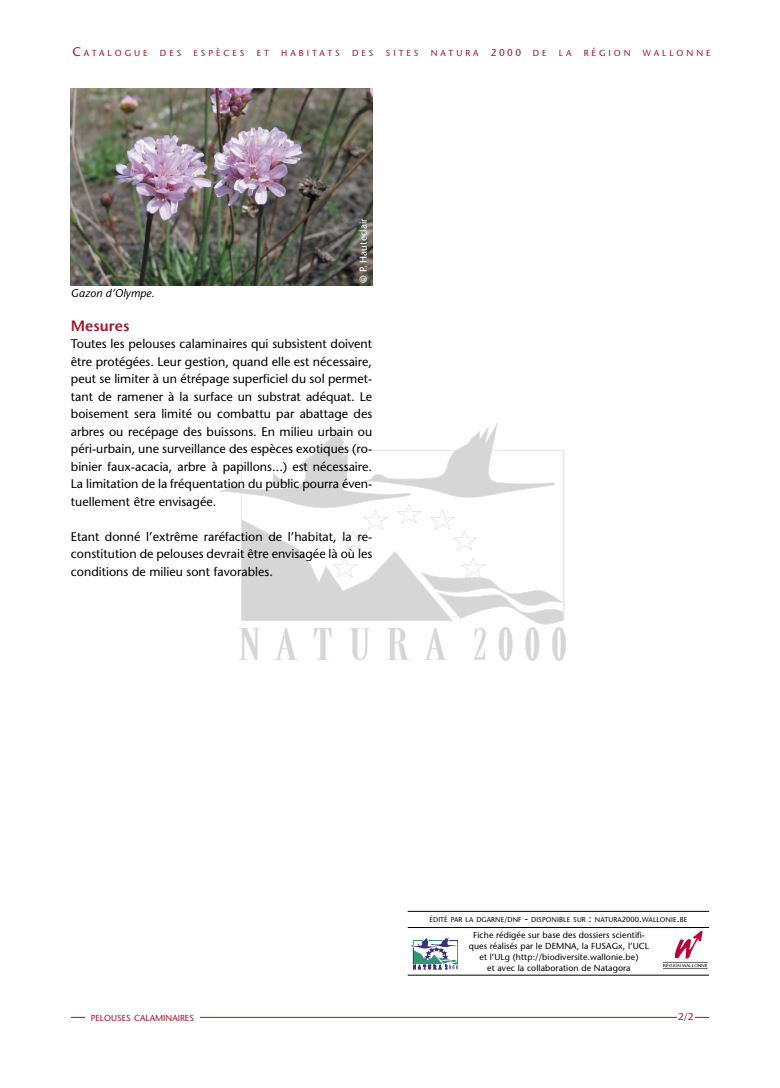
<style>
.page{position:relative;width:780px;height:1088px;background:#fff}
.page>*{position:absolute;margin:0;border:0;box-sizing:border-box;transform-origin:0 0}
.t1{font:600 15px "Stone Sans";color:#9e162a}
.t2{font:12.5px/17.5px "Stone Sans";color:#000;text-align:justify}
.t3{font:italic 11.25px "Stone Sans";color:#000}
.t4{font:10px "Stone Sans";color:#fff}
.t5{font:10px "Stone Sans";color:#9e162a}
.t6{font:8.75px/11.2px "Stone Sans";letter-spacing:.01em;color:#000;text-align:center}
.t7{font:8.75px "Stone Sans";letter-spacing:.345em;color:#9e162a}
.t8{font:8.75px "Stone Sans";color:#9e162a}
.t9{font:7px "Stone Sans";letter-spacing:.015em;color:#000}
.s1{font-size:12.5px}
.s2{font-size:10px}
.s3{font-size:7.5px}
</style>
<div class="page">
<hr style="left:71px;top:1017px;width:638px;height:1px;background:#9e162a">
<div style="left:677px;top:1012px;width:18px;height:10px;background:#fff"></div>
<svg style="left:220px;top:423px;width:346px;height:238px"></svg>
<hr style="left:407px;top:975px;width:302px;height:1px;background:#000">
<hr style="left:407px;top:927px;width:302px;height:1px;background:#000">
<hr style="left:407px;top:911px;width:302px;height:1px;background:#000">
<svg style="left:410px;top:937px;width:48px;height:33px"></svg>
<svg style="left:663px;top:930px;width:44px;height:39px"></svg>
<img style="left:71px;top:89px;width:301px;height:197px">
<div style="left:85px;top:1011px;width:115px;height:25px;background:#fff"></div>
<p class="t7" style="left:72px;top:48px;width:77px"><span class="s1">C</span>ATALOGUE</p>
<p class="t7" style="left:160px;top:48px;width:23px">DES</p>
<p class="t7" style="left:193px;top:48px;width:52px">ESPÈCES</p>
<p class="t7" style="left:257px;top:48px;width:14px">E T</p>
<p class="t7" style="left:281px;top:48px;width:60px">HABITATS</p>
<p class="t7" style="left:352px;top:48px;width:23px">DES</p>
<p class="t7" style="left:386px;top:48px;width:34px">SITES</p>
<p class="t7" style="left:431px;top:48px;width:117px">NATURA <span class="s2">2000</span> DE</p>
<p class="t7" style="left:559px;top:48px;width:14px">L A</p>
<p class="t7" style="left:583px;top:48px;width:48px">RÉGION</p>
<p class="t7" style="left:643px;top:48px;width:69px">WALLONNE</p>
<p class="t3" style="left:71px;top:286px;width:85px">Gazon d’Olympe.</p>
<p class="t4" style="left:357px;top:283px;width:66px;rotate:-90deg">© P. Hauteclair</p>
<p class="t1" style="left:71px;top:316px;width:60px">Mesures</p>
<p class="t2" style="left:71px;top:335px;width:303px">Toutes les pelouses calaminaires qui subsistent doivent être protégées. Leur gestion, quand elle est nécessaire, peut se limiter à un étrépage superficiel du sol permet&shy;tant de ramener à la surface un substrat adéquat. Le boisement sera limité ou combattu par abattage des arbres ou recépage des buissons. En milieu urbain ou péri-urbain, une surveillance des espèces exotiques (ro&shy;binier faux-acacia, arbre à papillons...) est nécessaire.<br>La limitation de la fréquentation du public pourra éven&shy;tuellement être envisagée.</p>
<p class="t2" style="left:71px;top:528px;width:303px">Etant donné l’extrême raréfaction de l’habitat, la re&shy;constitution de pelouses devrait être envisagée là où les conditions de milieu sont favorables.</p>
<p class="t8" style="left:91px;top:1012px;width:104px">PELOUSES CALAMINAIRES</p>
<p class="t9" style="left:429px;top:915px;width:259px">ÉDITÉ PAR LA DGARNE<span class="s3">/</span>DNF <span class="s2">-</span> DISPONIBLE SUR <span class="s2">:</span> NATURA<span class="s3">2000</span><span class="s2">.</span>WALLONIE<span class="s2">.</span>BE</p>
<p class="t6" style="left:468px;top:929px;width:182px">Fiche rédigée sur base des dossiers scientifi&shy;ques réalisés par le DEMNA, la FUSAGx, l’UCL et l’ULg (http://biodiversite.wallonie.be)<br>et avec la collaboration de Natagora</p>
<p class="t5" style="left:678px;top:1010px;width:17px">2/2</p>
</div>
